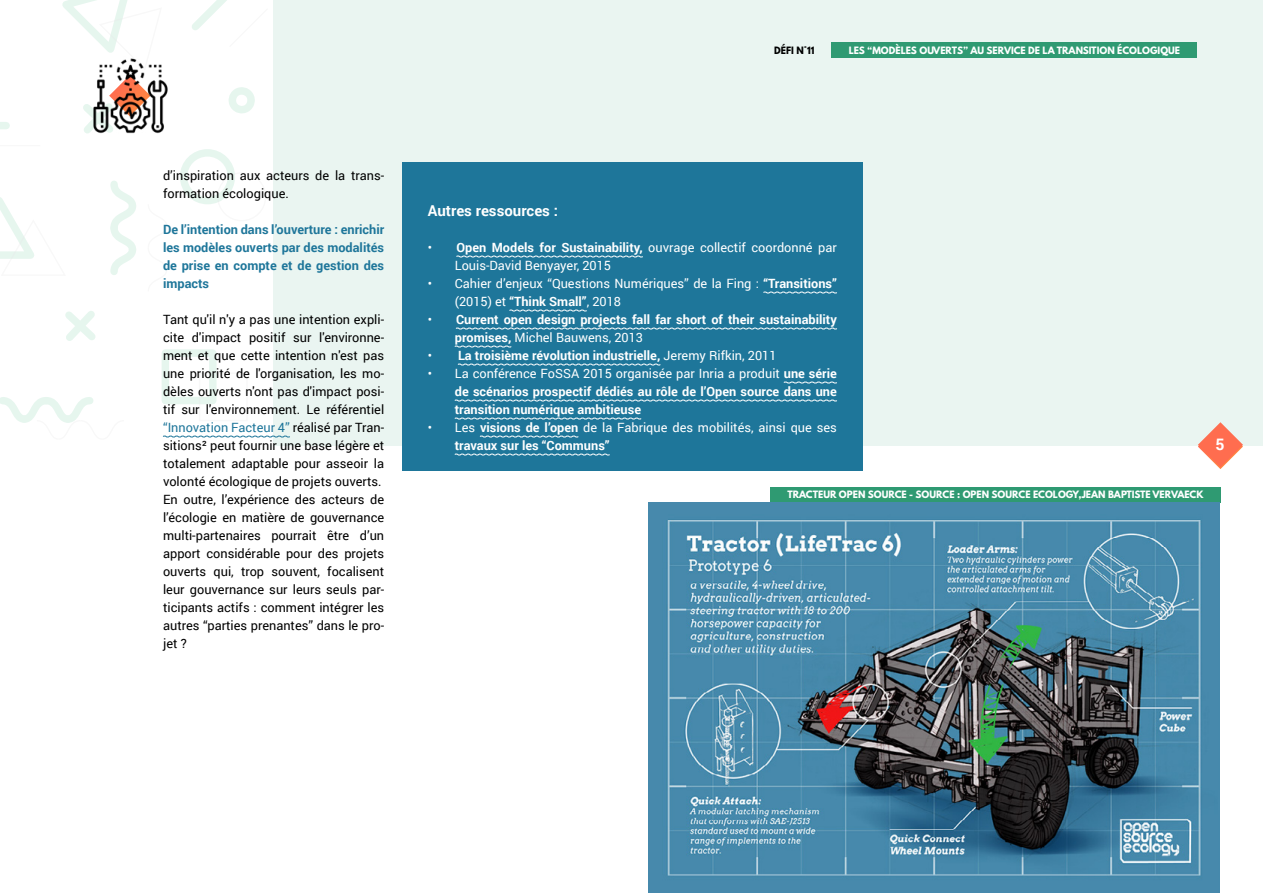
<style>
.page{position:relative;width:1263px;height:893px;background:#fff}
.page>*{position:absolute;margin:0;border:0;box-sizing:border-box;transform-origin:0 0}
.t1{font:700 15.75px "Roboto";color:#fff}
.t2{font:700 15px "Roboto";color:#fff}
.t3{font:12.75px/18px "Roboto";color:#000}
.t4{font:700 12.75px/18px "Roboto";color:#fff}
.t5{font:12.75px/18px "Roboto";color:#fff}
.t6{font:700 12.75px/18px "Roboto";color:#1e769a;text-align:justify}
.t7{font:700 9px "League Spartan";color:#fff}
.t8{font:700 9px "League Spartan";color:#000}
.s1{color:#1e769a}
.s2{font-weight:700}
.s3{font-weight:400}
</style>
<div class="page">
<svg style="left:65px;top:311px;width:31px;height:30px"></svg>
<div style="left:180px;top:149px;width:55px;height:55px;border:8px solid #00a55b;border-radius:50%"></div>
<svg style="left:110px;top:181px;width:26px;height:94px"></svg>
<div style="left:0;top:122px;width:6px;height:7px;background:#e6f6ee"></div>
<svg style="left:0;top:197px;width:34px;height:62px"></svg>
<div style="left:217px;top:172px;width:49px;height:49px;border:2px solid #000;border-radius:50%"></div>
<svg style="left:0;top:397px;width:93px;height:26px"></svg>
<hr style="left:0;top:145px;width:40px;height:1px;background:#000">
<svg style="left:192px;top:0;width:35px;height:30px"></svg>
<svg style="left:229px;top:87px;width:26px;height:27px"></svg>
<div style="left:273px;top:0;width:990px;height:445px;background:#eaf5f1"></div>
<svg style="left:62px;top:0;width:65px;height:134px"></svg>
<img style="left:91px;top:57px;width:77px;height:77px">
<svg style="left:163px;top:435px;width:127px;height:3px"></svg>
<div style="left:770px;top:487px;width:450px;height:15px;background:#2f9a72"></div>
<div style="left:402px;top:163px;width:460px;height:308px;background:#1e769a"></div>
<svg style="left:456px;top:255px;width:187px;height:3px"></svg>
<svg style="left:763px;top:291px;width:74px;height:3px"></svg>
<svg style="left:509px;top:309px;width:78px;height:3px"></svg>
<svg style="left:455px;top:327px;width:382px;height:3px"></svg>
<svg style="left:454px;top:345px;width:58px;height:3px"></svg>
<svg style="left:457px;top:363px;width:204px;height:3px"></svg>
<svg style="left:783px;top:381px;width:54px;height:3px"></svg>
<svg style="left:454px;top:399px;width:383px;height:3px"></svg>
<svg style="left:454px;top:417px;width:188px;height:3px"></svg>
<svg style="left:479px;top:435px;width:100px;height:3px"></svg>
<svg style="left:454px;top:453px;width:156px;height:3px"></svg>
<img style="left:650px;top:502px;width:568px;height:391px">
<div style="left:832px;top:43px;width:365px;height:15px;background:#2f9a72"></div>
<svg style="left:1198px;top:422px;width:45px;height:47px"></svg>
<p class="t8" style="left:774px;top:43px;width:42px">DÉFI N°11</p>
<p class="t7" style="left:849px;top:43px;width:333px">LES “MODÈLES OUVERTS” AU SERVICE DE LA TRANSITION ÉCOLOGIQUE</p>
<p class="t3" style="left:163px;top:166px;width:223px">d’inspiration aux acteurs de la trans&shy;formation écologique.</p>
<p class="t6" style="left:163px;top:220px;width:223px">De l’intention dans l’ouverture : enrichir les modèles ouverts par des modalités de prise en compte et de gestion des impacts</p>
<p class="t3" style="left:163px;top:310px;width:223px">Tant qu'il n'y a pas une intention expli&shy;cite d'impact positif sur l'environne&shy;ment et que cette intention n'est pas une priorité de l'organisation, les mo&shy;dèles ouverts n'ont pas d'impact posi&shy;tif sur l'environnement. Le référentiel <span class="s1">“Innovation Facteur 4”</span> réalisé par Tran&shy;sitions² peut fournir une base légère et totalement adaptable pour asseoir la volonté écologique de projets ouverts.<br>En outre, l’expérience des acteurs de l’écologie en matière de gouvernance multi-partenaires pourrait être d’un apport considérable pour des projets ouverts qui, trop souvent, focalisent leur gouvernance sur leurs seuls par&shy;ticipants actifs : comment intégrer les autres “parties prenantes” dans le pro&shy;jet ?</p>
<p class="t2" style="left:428px;top:200px;width:132px">Autres ressources :</p>
<p class="t5" style="left:455px;top:238px;width:384px;text-indent:-27px">• <span class="s2">Open Models for Sustainability,</span> ouvrage collectif coordonné par<br>Louis-David Benyayer, 2015</p>
<p class="t5" style="left:455px;top:274px;width:384px;text-indent:-27px">• Cahier d’enjeux “Questions Numériques” de la Fing : <span class="s2">“Transitions” </span>(2015) et <span class="s2">“Think Small”</span>, 2018</p>
<p class="t4" style="left:455px;top:310px;width:384px;text-indent:-27px"><span class="s3">•</span> Current open design projects fall far short of their sustainability promises, <span class="s3">Michel Bauwens, 2013</span></p>
<p class="t4" style="left:428px;top:346px;width:350px"><span class="s3">•</span> La troisième révolution industrielle, <span class="s3">Jeremy Rifkin, 2011</span></p>
<p class="t4" style="left:455px;top:364px;width:384px;text-align:justify;text-indent:-27px"><span class="s3">• La conférence FoSSA 2015 organisée par Inria a produit</span> une série de scénarios prospectif dédiés au rôle de l’Open source dans une transition numérique ambitieuse</p>
<p class="t5" style="left:455px;top:418px;width:384px;text-indent:-27px">• Les <span class="s2">visions de l’open</span> de la Fabrique des mobilités, ainsi que ses <span class="s2">travaux sur les “Communs”</span></p>
<p class="t1" style="left:1215px;top:433px;width:11px">5</p>
<p class="t1" style="left:1215px;top:438px;width:11px">5</p>
<p class="t7" style="left:787px;top:487px;width:418px">TRACTEUR OPEN SOURCE - SOURCE : OPEN SOURCE ECOLOGY,JEAN BAPTISTE VERVAECK</p>
</div>
